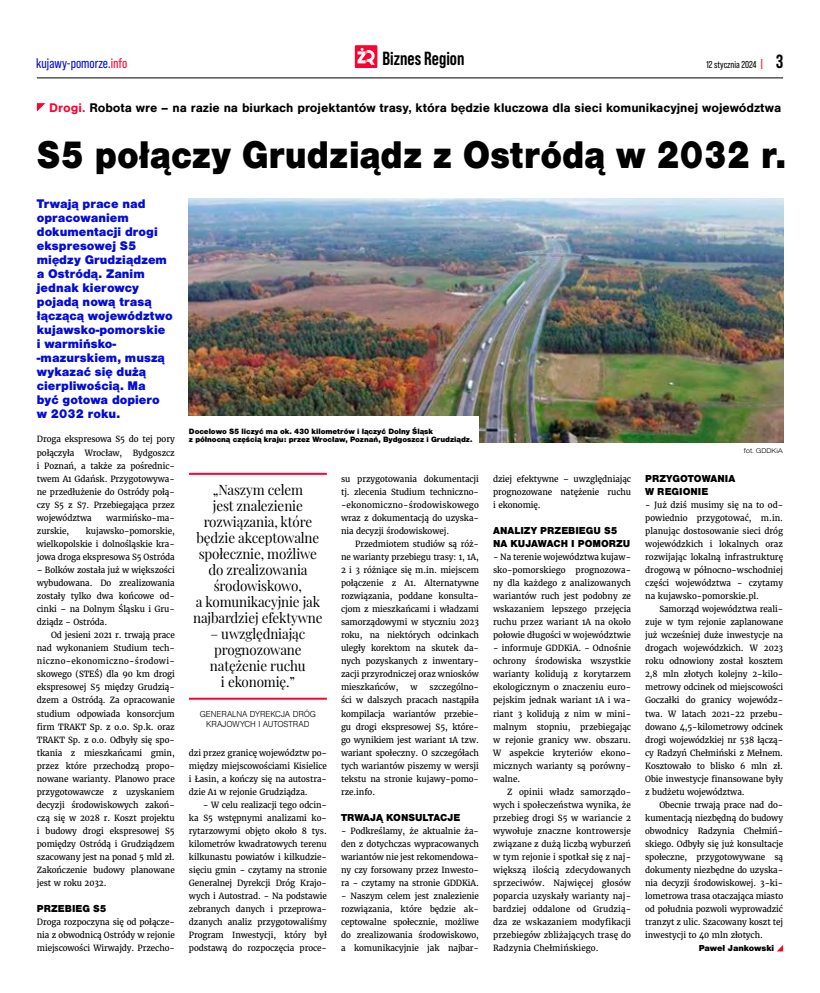
<style>
.page{position:relative;width:820px;height:993px;background:#fff}
.page>*{position:absolute;margin:0;border:0;box-sizing:border-box;transform-origin:0 0}
.t1{font:900 40px "Nimbus San";color:#000;scale:.9 1}
.t2{font:700 19px "Bebas Neue Pro";color:#000}
.t3{font:14px/16px "Playfair Display";letter-spacing:-.01em;color:#000;text-align:center;scale:.96 1}
.t4{font:14px "Bebas Neue Pro";color:#040cd7}
.t5{font:900 13px/14px "Nimbus San";color:#040cd7}
.t6{font:700 13px "Nimbus San";letter-spacing:-.005em;color:#000}
.t7{font:900 10.5px/13px "Nimbus San";color:#000}
.t8{font:10px "Bebas Neue Pro";color:#000}
.t9{font:300 9px/10px "Nimbus San";letter-spacing:-.01em;color:#000;text-align:center;scale:.96 1}
.t10{font:900 9px "Nimbus San";letter-spacing:-.01em;color:#000}
.t11{font:8.5px/13px "Merriweather";letter-spacing:-.01em;color:#000;text-align:justify;scale:.96 1}
.t12{font:900 8px/8.3px "Nimbus San";letter-spacing:-.01em;color:#000}
.t13{font:300 7px "Nimbus San Ext";color:#000}
.s1{color:#ff002f}
.s2{font-family:"Bebas Neue Pro Exp Bd";color:#ff002f}
.s3{font-weight:700;font-size:19px}
</style>
<div class="page">
<hr style="left:37px;top:78px;width:745px;height:1px;background:#000">
<div style="left:355px;top:45px;width:22px;height:23px;background:#ff002f"></div>
<svg style="left:357px;top:48px;width:18px;height:17px"></svg>
<svg style="left:37px;top:103px;width:8px;height:9px"></svg>
<svg style="left:777px;top:946px;width:5px;height:5px"></svg>
<img style="left:189px;top:198px;width:593px;height:244px">
<hr style="left:189px;top:472px;width:138px;height:2px;background:#ff002f">
<hr style="left:189px;top:697px;width:138px;height:2px;background:#ff002f">
<div style="left:187px;top:416px;width:291px;height:33px;background:#fff"></div>
<h3 class="t4" style="left:36px;top:55px;width:92px">kujawy-pomorze.<span class="s1">info</span></h3>
<h2 class="t2" style="left:382px;top:47px;width:83px">Biznes Region</h2>
<p class="t8" style="left:705px;top:59px;width:78px">12 stycznia 2024 <span class="s2">|</span> <span class="s3">3</span></p>
<h3 class="t6" style="left:49px;top:100px;width:733px"><span class="s1">Drogi.</span> Robota wre – na razie na biurkach projektantów trasy, która będzie kluczowa dla sieci komunikacyjnej województwa</h3>
<h1 class="t1" style="left:37px;top:131px;width:833px">S5 połączy Grudziądz z Ostródą w 2032 r.</h1>
<p class="t5" style="left:37px;top:196px;width:137px">Trwają prace nad opracowaniem dokumentacji drogi ekspresowej S5 między Grudziądzem a Ostródą. Zanim jednak kierowcy pojadą nową trasą łączącą województwo kujawsko-pomorskie<br>i warmińsko--mazurskiem, muszą wykazać się dużą cierpliwością. Ma<br>być gotowa dopiero w 2032 roku.</p>
<p class="t11" style="left:37px;top:433px;width:145px">Droga ekspresowa S5 do tej pory połączyła Wrocław, Bydgoszcz i Poznań, a także za pośrednic&shy;twem A1 Gdańsk. Przygotowywa&shy;ne przedłużenie do Ostródy połą&shy;czy S5 z S7. Przebiegająca przez województwa</p>
<p class="t12" style="left:189px;top:427px;width:285px">Docelowo S5 liczyć ma ok. 430 kilometrów i łączyć Dolny Śląsk<br>z północną częścią kraju: przez Wrocław, Poznań, Bydgoszcz i Grudziądz.</p>
<p class="t13" style="left:743px;top:445px;width:41px">fot. GDDKiA</p>
<p class="t7" style="left:645px;top:471px;width:92px">PRZYGOTOWANIA<br>W REGIONIE</p>
<p class="t11" style="left:645px;top:498px;width:145px">- Już dziś musimy się na to od&shy;powiednio przygotować, m.in. planując dostosowanie sieci dróg wojewódzkich i lokalnych oraz rozwijając lokalną infrastrukturę drogową w północno-wschodniej części województwa - czytamy na kujawsko-pomorskie.pl.</p>
<p class="t11" style="left:645px;top:602px;width:145px;text-indent:14px">Samorząd województwa reali&shy;zuje w tym rejonie zaplanowane już wcześniej duże inwestycje na drogach wojewódzkich. W 2023 roku odnowiony został kosztem 2,8 mln złotych kolejny 2-kilo&shy;metrowy odcinek od miejscowości Goczałki do granicy wojewódz&shy;twa. W latach 2021-22 przebu&shy;dowano 4,5-kilometrowy odcinek drogi wojewódzkiej nr 538 łączą&shy;cy Radzyń Chełmiński z Mełnem.<br>Kosztowało to blisko 6 mln zł.<br>Obie inwestycje finansowane były z budżetu województwa.</p>
<p class="t11" style="left:645px;top:798px;width:145px;text-indent:14px">Obecnie trwają prace nad do&shy;kumentacją niezbędną do budowy obwodnicy Radzynia Chełmiń&shy;skiego. Odbyły się już konsultacje społeczne, przygotowywane są dokumenty niezbędne do uzyska&shy;nia decyzji środowiskowej. 3-ki&shy;lometrowa trasa otaczająca miasto od południa pozwoli wyprowadzić tranzyt z ulic. Szacowany koszt tej inwestycji to 40 mln złotych.</p>
<p class="t10" style="left:698px;top:942px;width:77px">Paweł Jankowski</p>
<p class="t11" style="left:493px;top:472px;width:145px">dziej efektywne – uwzględniając prognozowane natężenie ruchu i ekonomię.</p>
<p class="t7" style="left:493px;top:523px;width:139px">ANALIZY PRZEBIEGU S5<br>NA KUJAWACH I POMORZU</p>
<p class="t11" style="left:493px;top:550px;width:145px">- Na terenie województwa kujaw&shy;sko-pomorskiego prognozowa&shy;ny dla każdego z analizowanych wariantów ruch jest podobny ze wskazaniem lepszego przejęcia ruchu przez wariant 1A na około połowie długości w województwie</p>
<p class="t11" style="left:493px;top:641px;width:145px">- informuje GDDKiA. - Odnośnie ochrony środowiska wszystkie warianty kolidują z korytarzem ekologicznym o znaczeniu euro&shy;pejskim jednak wariant 1A i wa&shy;riant 3 kolidują z nim w mini&shy;malnym stopniu, przebiegając w rejonie granicy ww. obszaru.<br>W aspekcie kryteriów ekono&shy;micznych warianty są porówny&shy;walne.</p>
<p class="t11" style="left:493px;top:785px;width:145px;text-indent:14px">Z opinii władz samorządo&shy;wych i społeczeństwa wynika, że przebieg drogi S5 w wariancie 2 wywołuje znaczne kontrowersje związane z dużą liczbą wyburzeń w tym rejonie i spotkał się z naj&shy;większą ilością zdecydowanych sprzeciwów. Najwięcej głosów poparcia uzyskały warianty naj&shy;bardziej oddalone od Grudzią&shy;dza ze wskazaniem modyfikacji przebiegów zbliżających trasę do Radzynia Chełmińskiego.</p>
<p class="t11" style="left:341px;top:472px;width:145px">su przygotowania dokumentacji tj. zlecenia Studium techniczno--ekonomiczno-środowiskowego wraz z dokumentacją do uzyska&shy;nia decyzji środowiskowej.</p>
<p class="t11" style="left:341px;top:537px;width:145px;text-indent:14px">Przedmiotem studiów są róż&shy;ne warianty przebiegu trasy: 1, 1A, 2 i 3 różniące się m.in. miejscem połączenie z A1. Alternatywne rozwiązania, poddane konsulta&shy;cjom z mieszkańcami i władzami samorządowymi w styczniu 2023 roku, na niektórych odcinkach uległy korektom na skutek da&shy;nych pozyskanych z inwentary&shy;zacji przyrodniczej oraz wniosków mieszkańców,</p>
<h3 class="t3" style="left:193px;top:480px;width:136px">„Naszym celem<br>jest znalezienie rozwiązania, które będzie akceptowalne społecznie, możliwe do zrealizowania środowiskowo,<br>a komunikacyjnie jak najbardziej efektywne</h3>
<h3 class="t3" style="left:210px;top:624px;width:101px">– uwzględniając prognozowane natężenie ruchu i ekonomię.”</h3>
<p class="t9" style="left:200px;top:708px;width:122px">GENERALNA DYREKCJA DRÓG<br>KRAJOWYCH I AUTOSTRAD</p>
<p class="t11" style="left:106px;top:511px;width:73px">warmińsko-ma-</p>
<p class="t11" style="left:37px;top:524px;width:145px;text-indent:49px">kujawsko-pomorskie, wielkopolskie i dolnośląskie kra&shy;jowa droga ekspresowa S5 Ostróda</p>
<p class="t11" style="left:37px;top:563px;width:145px">– Bolków została już w większości wybudowana. Do zrealizowania zostały tylko dwa końcowe od&shy;cinki – na Dolnym Śląsku i Gru&shy;dziądz - Ostróda.</p>
<p class="t11" style="left:37px;top:628px;width:145px;text-indent:14px">Od jesieni 2021 r. trwają prace nad wykonaniem Studium tech&shy;niczno-ekonomiczno-środowi&shy;skowego (STEŚ) dla 90 km drogi ekspresowej S5 między Grudzią&shy;dzem a Ostródą. Za opracowanie studium odpowiada konsorcjum firm TRAKT Sp. z o.o. Sp.k. oraz TRAKT Sp. z o.o. Odbyły się spo&shy;tkania z mieszkańcami gmin, przez które przechodzą propo&shy;nowane warianty. Planowo prace przygotowawcze z uzyskaniem decyzji środowiskowych zakoń&shy;czą się w 2028 r. Koszt projektu i budowy drogi ekspresowej S5 pomiędzy Ostródą i Grudziądzem szacowany jest na ponad 5 mld zł.<br>Zakończenie budowy planowane jest w roku 2032.</p>
<p class="t7" style="left:37px;top:902px;width:71px">PRZEBIEG S5</p>
<p class="t11" style="left:37px;top:915px;width:145px">Droga rozpoczyna się od połącze&shy;nia z obwodnicą Ostródy w rejonie miejscowości Wirwajdy. Przecho-</p>
<p class="t11" style="left:37px;top:524px;width:35px">zurskie,</p>
<p class="t11" style="left:341px;top:680px;width:145px;text-indent:89px">szczególno&shy;ści w dalszych pracach nastąpiła kompilacja wariantów przebie&shy;gu drogi ekspresowej S5, które&shy;go wynikiem jest wariant 1A tzw. wariant społeczny. O szczegółach tych wariantów piszemy w wersji tekstu na stronie kujawy-pomo&shy;rze.info.</p>
<p class="t7" style="left:341px;top:810px;width:121px">TRWAJĄ KONSULTACJE</p>
<p class="t11" style="left:341px;top:824px;width:145px">- Podkreślamy, że aktualnie ża&shy;den z dotychczas wypracowanych wariantów nie jest rekomendowa&shy;ny czy forsowany przez Inwesto&shy;ra - czytamy na stronie GDDKiA.</p>
<p class="t11" style="left:341px;top:889px;width:145px">- Naszym celem jest znalezienie rozwiązania, które będzie ak&shy;ceptowalne społecznie, możliwe do zrealizowania środowiskowo, a komunikacyjnie jak najbar-</p>
<p class="t11" style="left:410px;top:680px;width:9px">w</p>
<p class="t11" style="left:189px;top:745px;width:145px">dzi przez granicę województw po&shy;między miejscowościami Kisielice i Łasin, a kończy się na autostra&shy;dzie A1 w rejonie Grudziądza.</p>
<p class="t11" style="left:189px;top:798px;width:145px;text-indent:14px">- W celu realizacji tego odcin&shy;ka S5 wstępnymi analizami ko&shy;rytarzowymi objęto około 8 tys. kilometrów kwadratowych terenu kilkunastu powiatów i kilkudzie&shy;sięciu gmin - czytamy na stronie Generalnej Dyrekcji Dróg Krajo&shy;wych i Autostrad. - Na podstawie zebranych danych i przeprowa&shy;dzanych analiz przygotowaliśmy Program Inwestycji, który był podstawą do rozpoczęcia proce-</p>
</div>
